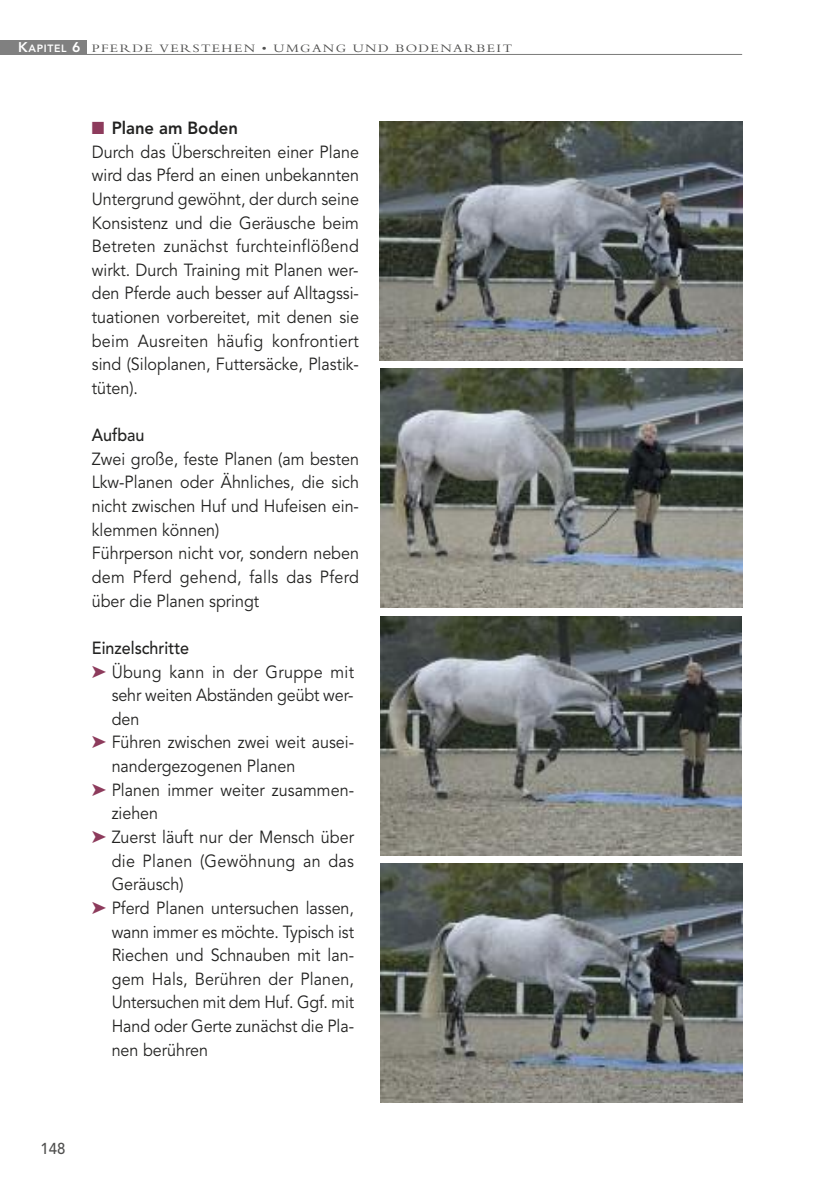
<style>
.page{position:relative;width:834px;height:1191px;background:#fff}
.page>*{position:absolute;margin:0;border:0;box-sizing:border-box;transform-origin:0 0}
.t1{font:17.5px/23.6px "Avenir";color:#222221;scale:.92 1}
.t2{font:17.5px "Avenir";letter-spacing:.02em;color:#222221;scale:.92 1}
.t3{font:500 17.5px "Avenir";color:#222221;scale:.92 1}
.t4{font:500 15.75px "Avenir";color:#4f4f4e;scale:.95 1}
.t5{font:11.9px "M Bembo";letter-spacing:.1em;color:#4f4f4e;scale:1.18 1}
.t6{font:800 10.5px "Avenir";letter-spacing:.065em;color:#fff}
.s1{font-size:14px}
.s2{color:#8d3b5c}
.s3{font-weight:800}
.s4{font-weight:500}
</style>
<div class="page">
<hr style="left:87px;top:54px;width:655px;height:1px;background:#7b7b7a">
<div style="left:0;top:40px;width:87px;height:15px;background:#808080"></div>
<img style="left:380px;top:369px;width:362px;height:238px">
<img style="left:380px;top:616px;width:361px;height:239px">
<img style="left:380px;top:864px;width:362px;height:238px">
<img style="left:380px;top:121px;width:362px;height:239px">
<p class="t6" style="left:18px;top:44px;width:64px"><span class="s1">K</span>APITEL <span class="s1">6</span></p>
<p class="t5" style="left:92px;top:44px;width:357px">PFERDE VERSTEHEN • UMGANG UND BODENARBEIT</p>
<p class="t1" style="left:92px;top:118px;width:292px"><span class="s2">■</span> <span class="s3">Plane am Boden<br></span>Durch das Überschreiten einer Plane wird das Pferd an einen unbekannten Untergrund gewöhnt, der durch seine Konsistenz und die Geräusche beim Betreten zunächst furchteinflößend wirkt. Durch Training mit Planen wer&shy;den Pferde auch besser auf Alltagssi&shy;tuationen vorbereitet, mit denen sie beim Ausreiten häufig konfrontiert sind (Siloplanen, Futtersäcke, Plastik&shy;tüten).</p>
<p class="t1" style="left:92px;top:425px;width:292px"><span class="s4">Aufbau<br></span>Zwei große, feste Planen (am besten<br>Lkw-Planen oder Ähnliches, die sich nicht zwischen Huf und Hufeisen ein&shy;klemmen können)<br>Führperson nicht vor, sondern neben dem Pferd gehend, falls das Pferd über die Planen springt</p>
<p class="t3" style="left:92px;top:640px;width:107px">Einzelschritte</p>
<p class="t2" style="left:92px;top:664px;width:286px"><span class="s2">➤</span> Übung kann in der Gruppe mit</p>
<p class="t1" style="left:112px;top:685px;width:264px">sehr weiten Abständen geübt wer-</p>
<p class="t1" style="left:112px;top:708px;width:32px">den</p>
<p class="t1" style="left:92px;top:732px;width:286px"><span class="s2">➤</span> Führen zwischen zwei weit ausei-</p>
<p class="t1" style="left:112px;top:755px;width:201px">nandergezogenen Planen</p>
<p class="t1" style="left:92px;top:779px;width:286px"><span class="s2">➤</span> Planen immer weiter zusammen-</p>
<p class="t1" style="left:112px;top:803px;width:52px">ziehen</p>
<p class="t1" style="left:92px;top:826px;width:286px"><span class="s2">➤</span> Zuerst läuft nur der Mensch über</p>
<p class="t2" style="left:112px;top:853px;width:265px">die Planen (Gewöhnung an das</p>
<p class="t1" style="left:112px;top:874px;width:80px">Geräusch)</p>
<p class="t1" style="left:92px;top:897px;width:286px"><span class="s2">➤</span> Pferd Planen untersuchen lassen,</p>
<p class="t1" style="left:112px;top:921px;width:265px">wann immer es möchte. Typisch ist</p>
<p class="t1" style="left:112px;top:944px;width:265px">Riechen und Schnauben mit lan-</p>
<p class="t1" style="left:112px;top:968px;width:265px">gem Hals, Berühren der Planen,</p>
<p class="t1" style="left:112px;top:992px;width:265px">Untersuchen mit dem Huf. Ggf. mit</p>
<p class="t1" style="left:112px;top:1015px;width:265px">Hand oder Gerte zunächst die Pla-</p>
<p class="t1" style="left:112px;top:1039px;width:106px">nen berühren</p>
<p class="t4" style="left:41px;top:1142px;width:28px">148</p>
</div>
